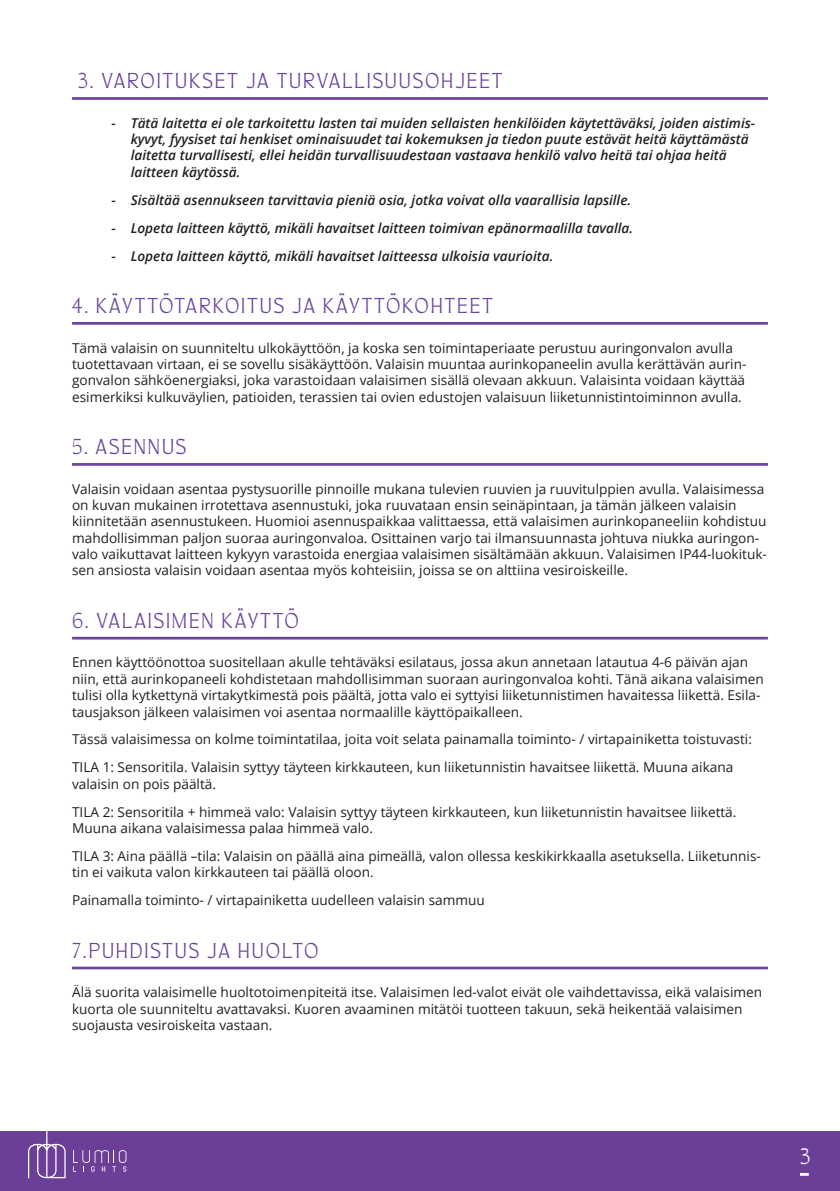
<style>
.page{position:relative;width:840px;height:1191px;background:#fff}
.page>*{position:absolute;margin:0;border:0;box-sizing:border-box;transform-origin:0 0}
.t1{font:800 24px "Quiverleaf CF";color:#fff}
.Otsikko{font:800 23.2px "Quiverleaf CF";letter-spacing:.08em;color:#6b469c}
.Leipäteksti{font:13.6px/16.4px "Open Sans";color:#231f20}
.Listaus{font:italic 600 13.6px/16.4px "Open Sans";color:#231f20}
</style>
<div class="page">
<div style="left:0;top:1131px;width:839px;height:60px;background:#6b3e98"></div>
<svg style="left:73px;top:1150px;width:53px;height:22px"></svg>
<svg style="left:28px;top:1131px;width:38px;height:47px"></svg>
<svg style="left:800px;top:1173px;width:8px;height:2px"></svg>
<hr style="left:72px;top:97px;width:695px;height:3px;background:#6b469c">
<hr style="left:72px;top:322px;width:695px;height:3px;background:#6b469c">
<hr style="left:72px;top:463px;width:695px;height:3px;background:#6b469c">
<hr style="left:72px;top:637px;width:695px;height:2px;background:#6b469c">
<hr style="left:72px;top:966px;width:695px;height:3px;background:#6b469c">
<p class="Otsikko" style="left:78px;top:64px;width:426px">3. VAROITUKSET JA TURVALLISUUSOHJEET</p>
<p class="Listaus" style="left:131px;top:114px;width:625px;text-indent:-19px">- Tätä laitetta ei ole tarkoitettu lasten tai muiden sellaisten henkilöiden käytettäväksi, joiden aistimis&shy;kyvyt, fyysiset tai henkiset ominaisuudet tai kokemuksen ja tiedon puute estävät heitä käyttämästä laitetta turvallisesti, ellei heidän turvallisuudestaan vastaava henkilö valvo heitä tai ohjaa heitä laitteen käytössä.</p>
<p class="Listaus" style="left:112px;top:191px;width:521px">- Sisältää asennukseen tarvittavia pieniä osia, jotka voivat olla vaarallisia lapsille.</p>
<p class="Listaus" style="left:112px;top:219px;width:522px">- Lopeta laitteen käyttö, mikäli havaitset laitteen toimivan epänormaalilla tavalla.</p>
<p class="Listaus" style="left:112px;top:247px;width:443px">- Lopeta laitteen käyttö, mikäli havaitset laitteessa ulkoisia vaurioita.</p>
<p class="Otsikko" style="left:72px;top:289px;width:422px">4. KÄYTTÖTARKOITUS JA KÄYTTÖKOHTEET</p>
<p class="Leipäteksti" style="left:72px;top:339px;width:675px">Tämä valaisin on suunniteltu ulkokäyttöön, ja koska sen toimintaperiaate perustuu auringonvalon avulla tuotettavaan virtaan, ei se sovellu sisäkäyttöön. Valaisin muuntaa aurinkopaneelin avulla kerättävän aurin&shy;gonvalon sähköenergiaksi, joka varastoidaan valaisimen sisällä olevaan akkuun. Valaisinta voidaan käyttää esimerkiksi kulkuväylien, patioiden, terassien tai ovien edustojen valaisuun liiketunnistintoiminnon avulla.</p>
<p class="Otsikko" style="left:72px;top:430px;width:116px">5. ASENNUS</p>
<p class="Leipäteksti" style="left:72px;top:480px;width:696px">Valaisin voidaan asentaa pystysuorille pinnoille mukana tulevien ruuvien ja ruuvitulppien avulla. Valaisimessa on kuvan mukainen irrotettava asennustuki, joka ruuvataan ensin seinäpintaan, ja tämän jälkeen valaisin kiinnitetään asennustukeen. Huomioi asennuspaikkaa valittaessa, että valaisimen aurinkopaneeliin kohdistuu mahdollisimman paljon suoraa auringonvaloa. Osittainen varjo tai ilmansuunnasta johtuva niukka auringon&shy;valo vaikuttavat laitteen kykyyn varastoida energiaa valaisimen sisältämään akkuun. Valaisimen IP44-luokituk&shy;sen ansiosta valaisin voidaan asentaa myös kohteisiin, joissa se on alttiina vesiroiskeille.</p>
<p class="Otsikko" style="left:72px;top:604px;width:228px">6. VALAISIMEN KÄYTTÖ</p>
<p class="Leipäteksti" style="left:72px;top:654px;width:692px">Ennen käyttöönottoa suositellaan akulle tehtäväksi esilataus, jossa akun annetaan latautua 4-6 päivän ajan niin, että aurinkopaneeli kohdistetaan mahdollisimman suoraan auringonvaloa kohti. Tänä aikana valaisimen tulisi olla kytkettynä virtakytkimestä pois päältä, jotta valo ei syttyisi liiketunnistimen havaitessa liikettä. Esila&shy;tausjakson jälkeen valaisimen voi asentaa normaalille käyttöpaikalleen.</p>
<p class="Leipäteksti" style="left:72px;top:731px;width:681px">Tässä valaisimessa on kolme toimintatilaa, joita voit selata painamalla toiminto- / virtapainiketta toistuvasti:</p>
<p class="Leipäteksti" style="left:72px;top:759px;width:662px">TILA 1: Sensoritila. Valaisin syttyy täyteen kirkkauteen, kun liiketunnistin havaitsee liikettä. Muuna aikana valaisin on pois päältä.</p>
<p class="Leipäteksti" style="left:72px;top:803px;width:665px">TILA 2: Sensoritila + himmeä valo: Valaisin syttyy täyteen kirkkauteen, kun liiketunnistin havaitsee liikettä.<br>Muuna aikana valaisimessa palaa himmeä valo.</p>
<p class="Leipäteksti" style="left:72px;top:847px;width:690px">TILA 3: Aina päällä –tila: Valaisin on päällä aina pimeällä, valon ollessa keskikirkkaalla asetuksella. Liiketunnis&shy;tin ei vaikuta valon kirkkauteen tai päällä oloon.</p>
<p class="Leipäteksti" style="left:72px;top:891px;width:414px">Painamalla toiminto- / virtapainiketta uudelleen valaisin sammuu</p>
<p class="Otsikko" style="left:72px;top:933px;width:248px">7.PUHDISTUS JA HUOLTO</p>
<p class="Leipäteksti" style="left:72px;top:983px;width:691px">Älä suorita valaisimelle huoltotoimenpiteitä itse. Valaisimen led-valot eivät ole vaihdettavissa, eikä valaisimen kuorta ole suunniteltu avattavaksi. Kuoren avaaminen mitätöi tuotteen takuun, sekä heikentää valaisimen suojausta vesiroiskeita vastaan.</p>
<h1 class="t1" style="left:799px;top:1138px;width:12px">3</h1>
</div>
